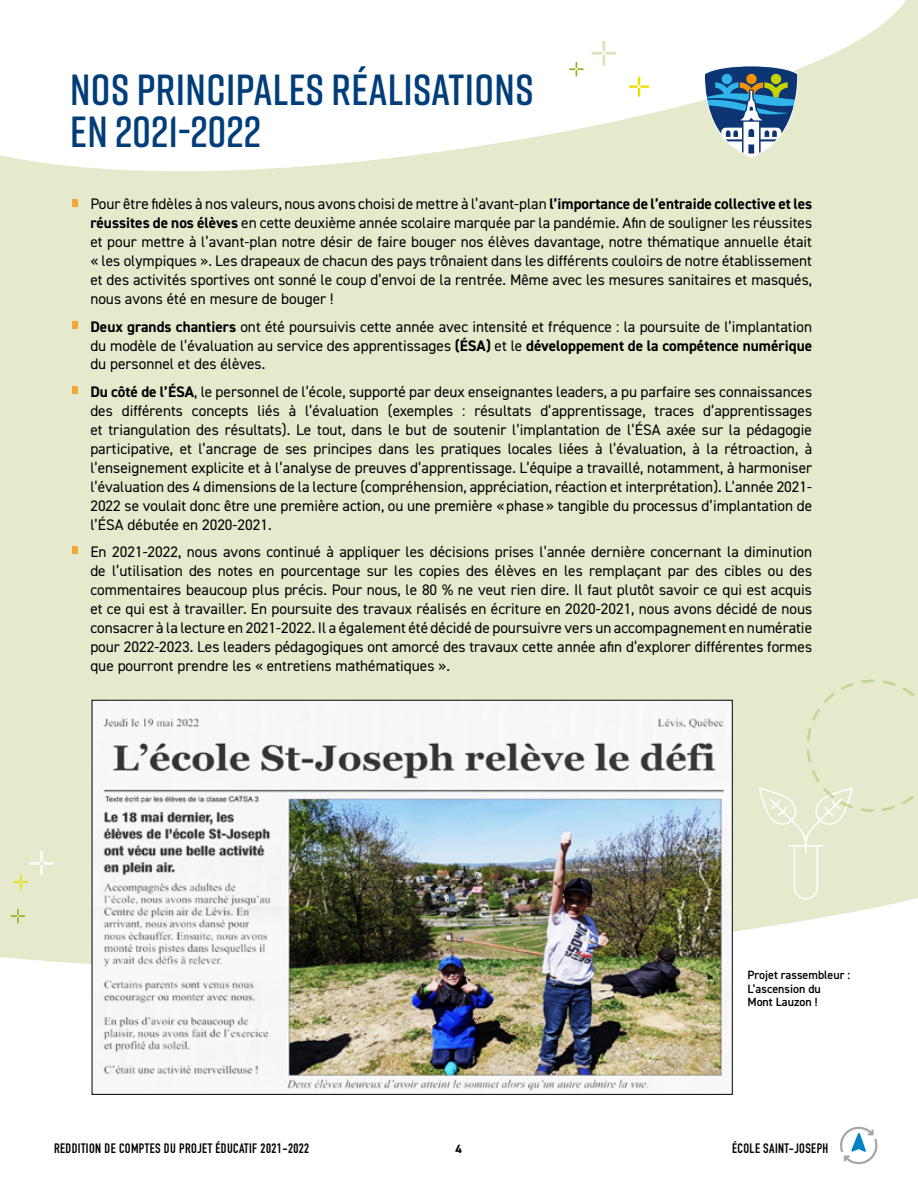
<style>
.page{position:relative;width:918px;height:1188px;background:#fff}
.page>*{position:absolute;margin:0;border:0;box-sizing:border-box;transform-origin:0 0}
.t1{font:600 43.5px/42px "Rift";letter-spacing:.01em;color:#003e7a}
.t2{font:15.3px/18.9px "DIN2014";color:#000;text-align:justify}
.t3{font:700 13.5px "DIN Condensed";letter-spacing:.03em;color:#000}
.t4{font:600 12px/13.5px "DIN2014";color:#000}
.t5{font:700 12px "DIN2014";color:#000}
.s1{font-weight:700}
</style>
<div class="page">
<div style="left:0;top:0;width:918px;height:888px;background:#e6eacc"></div>
<svg style="left:0;top:679px;width:909px;height:310px"></svg>
<svg style="left:0;top:0;width:906px;height:171px;fill:#fff"></svg>
<svg style="left:14px;top:851px;width:40px;height:38px"></svg>
<svg style="left:591px;top:41px;width:25px;height:25px"></svg>
<svg style="left:629px;top:77px;width:20px;height:20px"></svg>
<svg style="left:569px;top:62px;width:15px;height:15px"></svg>
<svg style="left:11px;top:909px;width:14px;height:14px"></svg>
<svg style="left:759px;top:680px;width:159px;height:220px"></svg>
<svg style="left:840px;top:1127px;width:38px;height:37px"></svg>
<div style="left:72px;top:199px;width:6px;height:7px;background:#f7a439"></div>
<div style="left:72px;top:321px;width:6px;height:8px;background:#f7a439"></div>
<div style="left:72px;top:387px;width:6px;height:7px;background:#f7a439"></div>
<div style="left:72px;top:547px;width:6px;height:7px;background:#f7a439"></div>
<img style="left:94px;top:702px;width:637px;height:389px">
<svg style="left:704px;top:66px;width:94px;height:92px"></svg>
<h1 class="t1" style="left:70px;top:68px;width:465px">NOS PRINCIPALES RÉALISATIONS<br>EN 2021-2022</h1>
<p class="t2" style="left:90px;top:194px;width:723px">Pour être fidèles à nos valeurs, nous avons choisi de mettre à l’avant-plan <span class="s1">l’importance de l’entraide collective et les réussites de nos élèves</span> en cette deuxième année scolaire marquée par la pandémie. Afin de souligner les réussites et pour mettre à l’avant-plan notre désir de faire bouger nos élèves davantage, notre thématique annuelle était « les olympiques ». Les drapeaux de chacun des pays trônaient dans les différents couloirs de notre établissement et des activités sportives ont sonné le coup d’envoi de la rentrée. Même avec les mesures sanitaires et masqués, nous avons été en mesure de bouger !</p>
<p class="t2" style="left:90px;top:317px;width:723px"><span class="s1">Deux grands chantiers</span> ont été poursuivis cette année avec intensité et fréquence : la poursuite de l’implantation du modèle de l’évaluation au service des apprentissages <span class="s1">(ÉSA)</span> et le <span class="s1">développement de la compétence numérique </span>du personnel et des élèves.</p>
<p class="t2" style="left:90px;top:382px;width:723px"><span class="s1">Du côté de l’ÉSA</span>, le personnel de l’école, supporté par deux enseignantes leaders, a pu parfaire ses connaissances des différents concepts liés à l’évaluation (exemples : résultats d’apprentissage, traces d’apprentissages et triangulation des résultats). Le tout, dans le but de soutenir l’implantation de l’ÉSA axée sur la pédagogie participative, et l’ancrage de ses principes dans les pratiques locales liées à l’évaluation, à la rétroaction, à l’enseignement explicite et à l’analyse de preuves d’apprentissage. L’équipe a travaillé, notamment, à harmoniser l’évaluation des 4 dimensions de la lecture (compréhension, appréciation, réaction et interprétation). L’année 2021- 2022 se voulait donc être une première action, ou une première «phase» tangible du processus d’implantation de l’ÉSA débutée en 2020-2021.</p>
<p class="t2" style="left:90px;top:542px;width:723px">En 2021-2022, nous avons continué à appliquer les décisions prises l’année dernière concernant la diminution de l’utilisation des notes en pourcentage sur les copies des élèves en les remplaçant par des cibles ou des commentaires beaucoup plus précis. Pour nous, le 80 % ne veut rien dire. Il faut plutôt savoir ce qui est acquis et ce qui est à travailler. En poursuite des travaux réalisés en écriture en 2020-2021, nous avons décidé de nous consacrer à la lecture en 2021-2022. Il a également été décidé de poursuivre vers un accompagnement en numératie pour 2022-2023. Les leaders pédagogiques ont amorcé des travaux cette année afin d’explorer différentes formes que pourront prendre les « entretiens mathématiques ».</p>
<p class="t3" style="left:54px;top:1139px;width:257px">REDDITION DE COMPTES DU PROJET ÉDUCATIF 2021-2022</p>
<p class="t5" style="left:455px;top:1141px;width:8px">4</p>
<p class="t4" style="left:747px;top:968px;width:104px">Projet rassembleur :<br>L’ascension du<br>Mont Lauzon !</p>
<p class="t3" style="left:732px;top:1139px;width:98px">ÉCOLE SAINT-JOSEPH</p>
</div>
